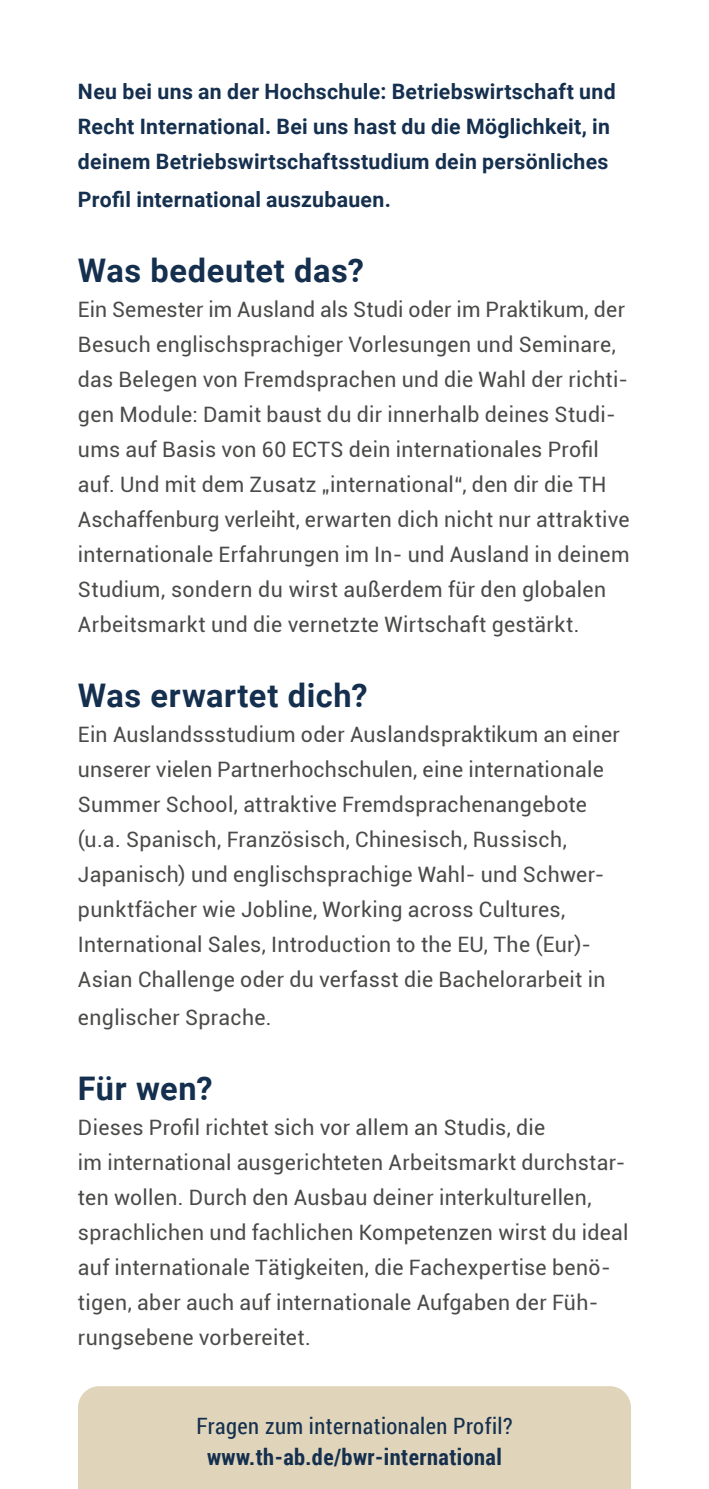
<style>
.page{position:relative;width:709px;height:1489px;background:#fff}
.page>*{position:absolute;margin:0;border:0;box-sizing:border-box;transform-origin:0 0}
.t1{font:700 32.5px "Roboto";letter-spacing:.02em;color:#152f4e}
.t2{font:22.5px "Roboto Condensed";letter-spacing:.02em;color:#152f4e}
.t3{font:700 22.5px "Roboto Condensed";letter-spacing:.02em;color:#152f4e}
.t4{font:21.25px/35px "Roboto";letter-spacing:.015em;color:#4a4a49}
.t5{font:700 21.25px/35px "Roboto";letter-spacing:.015em;color:#152f4e}
</style>
<div class="page">
<div style="left:78px;top:1386px;width:553px;height:102px;background:#e0d5bb"></div>
<p class="t5" style="left:78px;top:73px;width:539px">Neu bei uns an der Hochschule: Betriebswirtschaft und<br>Recht International. Bei uns hast du die Möglichkeit, in deinem Betriebswirtschaftsstudium dein persönliches</p>
<p class="t5" style="left:78px;top:181px;width:314px">Profil international auszubauen.</p>
<h1 class="t1" style="left:78px;top:247px;width:287px">Was bedeutet das?</h1>
<p class="t4" style="left:78px;top:291px;width:553px">Ein Semester im Ausland als Studi oder im Praktikum, der Besuch englischsprachiger Vorlesungen und Seminare, das Belegen von Fremdsprachen und die Wahl der richti&shy;gen Module: Damit baust du dir innerhalb deines Studi&shy;ums auf Basis von 60 ECTS dein internationales Profil auf. Und mit dem Zusatz „international“, den dir die TH Aschaffenburg verleiht, erwarten dich nicht nur attraktive internationale Erfahrungen im In- und Ausland in deinem Studium, sondern du wirst außerdem für den globalen Arbeitsmarkt und die vernetzte Wirtschaft gestärkt.</p>
<h1 class="t1" style="left:78px;top:672px;width:291px">Was erwartet dich?</h1>
<p class="t4" style="left:78px;top:716px;width:543px">Ein Auslandssstudium oder Auslandspraktikum an einer unserer vielen Partnerhochschulen, eine internationale Summer School, attraktive Fremdsprachenangebote (u.a. Spanisch, Französisch, Chinesisch, Russisch, Japanisch) und englischsprachige Wahl- und Schwer&shy;punktfächer wie Jobline, Working across Cultures, International Sales, Introduction to the EU, The (Eur)- Asian Challenge oder du verfasst die Bachelorarbeit in</p>
<p class="t4" style="left:78px;top:998px;width:195px">englischer Sprache.</p>
<h1 class="t1" style="left:78px;top:1065px;width:136px">Für wen?</h1>
<p class="t4" style="left:78px;top:1108px;width:552px">Dieses Profil richtet sich vor allem an Studis, die<br>im international ausgerichteten Arbeitsmarkt durchstar&shy;ten wollen. Durch den Ausbau deiner interkulturellen, sprachlichen und fachlichen Kompetenzen wirst du ideal auf internationale Tätigkeiten, die Fachexpertise benö&shy;tigen, aber auch auf internationale Aufgaben der Füh&shy;rungsebene vorbereitet.</p>
<p class="t2" style="left:196px;top:1409px;width:317px">Fragen zum internationalen Profil?</p>
<p class="t3" style="left:207px;top:1440px;width:296px">www.th-ab.de/bwr-international</p>
</div>
